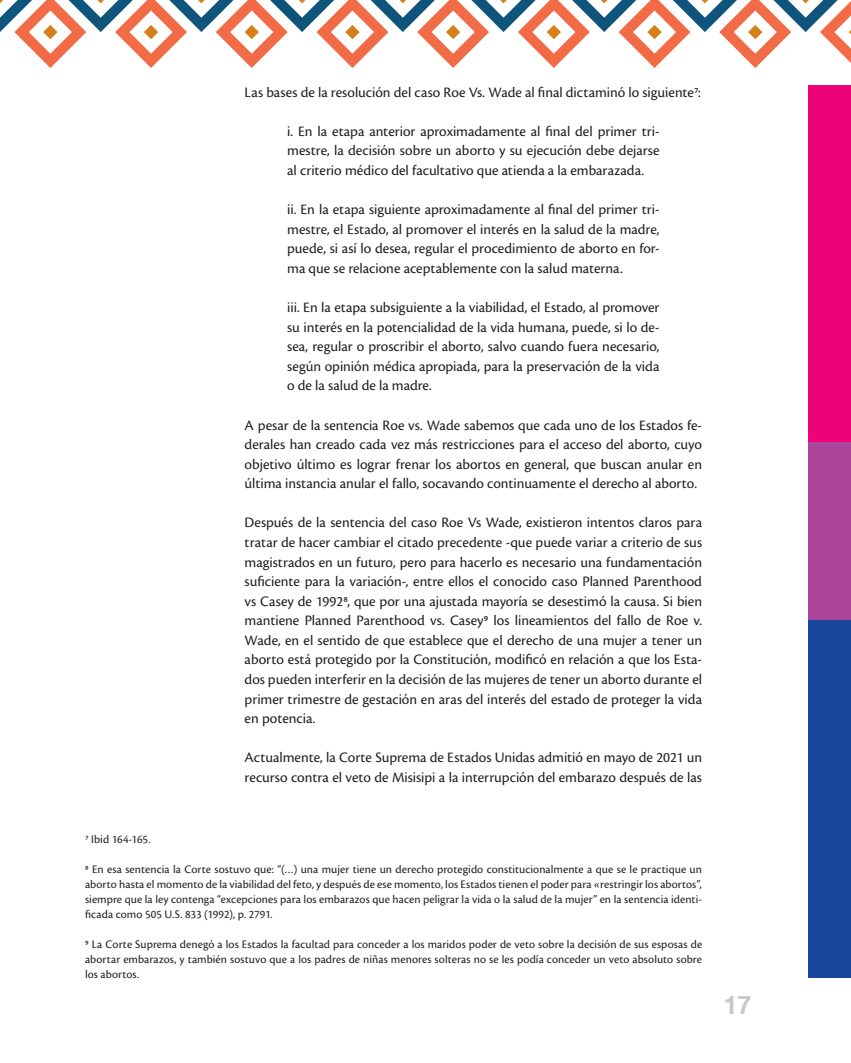
<style>
.page{position:relative;width:851px;height:1063px;background:#fff}
.page>*{position:absolute;margin:0;border:0;box-sizing:border-box;transform-origin:0 0}
.t1{font:700 25.5px "Helvetica Neue CE";color:#c7c8ca}
.t2{font:15px/19.6px "Cronos Pro";color:#231f20;text-align:justify}
.t3{font:12px/15px "Cronos Pro";letter-spacing:.005em;color:#231f20;text-align:justify}
</style>
<div class="page">
<div style="left:808px;top:85px;width:42px;height:357px;background:#ed027a"></div>
<div style="left:808px;top:442px;width:42px;height:179px;background:#ab469a"></div>
<div style="left:808px;top:621px;width:42px;height:357px;background:#18469d"></div>
<svg style="left:0;top:0;width:850px;height:68px"></svg>
<p class="t2" style="left:244px;top:82px;width:457px">Las bases de la resolución del caso Roe Vs. Wade al final dictaminó lo siguiente7:</p>
<p class="t2" style="left:287px;top:122px;width:374px">i. En la etapa anterior aproximadamente al final del primer tri&shy;mestre, la decisión sobre un aborto y su ejecución debe dejarse al criterio médico del facultativo que atienda a la embarazada.</p>
<p class="t2" style="left:287px;top:200px;width:374px">ii. En la etapa siguiente aproximadamente al final del primer tri&shy;mestre, el Estado, al promover el interés en la salud de la madre, puede, si así lo desea, regular el procedimiento de aborto en for&shy;ma que se relacione aceptablemente con la salud materna.</p>
<p class="t2" style="left:287px;top:298px;width:374px">iii. En la etapa subsiguiente a la viabilidad, el Estado, al promover su interés en la potencialidad de la vida humana, puede, si lo de&shy;sea, regular o proscribir el aborto, salvo cuando fuera necesario, según opinión médica apropiada, para la preservación de la vida o de la salud de la madre.</p>
<p class="t2" style="left:244px;top:415px;width:459px">A pesar de la sentencia Roe vs. Wade sabemos que cada uno de los Estados fe&shy;derales han creado cada vez más restricciones para el acceso del aborto, cuyo objetivo último es lograr frenar los abortos en general, que buscan anular en última instancia anular el fallo, socavando continuamente el derecho al aborto.</p>
<p class="t2" style="left:244px;top:513px;width:459px">Después de la sentencia del caso Roe Vs Wade, existieron intentos claros para tratar de hacer cambiar el citado precedente -que puede variar a criterio de sus magistrados en un futuro, pero para hacerlo es necesario una fundamentación suficiente para la variación-, entre ellos el conocido caso Planned Parenthood vs Casey de 19928, que por una ajustada mayoría se desestimó la causa. Si bien mantiene Planned Parenthood vs. Casey9 los lineamientos del fallo de Roe v.<br>Wade, en el sentido de que establece que el derecho de una mujer a tener un aborto está protegido por la Constitución, modificó en relación a que los Esta&shy;dos pueden interferir en la decisión de las mujeres de tener un aborto durante el primer trimestre de gestación en aras del interés del estado de proteger la vida en potencia.</p>
<p class="t2" style="left:244px;top:748px;width:459px">Actualmente, la Corte Suprema de Estados Unidas admitió en mayo de 2021 un recurso contra el veto de Misisipi a la interrupción del embarazo después de las</p>
<p class="t3" style="left:85px;top:832px;width:67px">7 Ibid 164-165.</p>
<p class="t3" style="left:85px;top:862px;width:618px">8 En esa sentencia la Corte sostuvo que: “(…) una mujer tiene un derecho protegido constitucionalmente a que se le practique un aborto hasta el momento de la viabilidad del feto, y después de ese momento, los Estados tienen el poder para «restringir los abortos”, siempre que la ley contenga “excepciones para los embarazos que hacen peligrar la vida o la salud de la mujer” en la sentencia identi&shy;ficada como 505 U.S. 833 (1992), p. 2791.</p>
<p class="t3" style="left:85px;top:937px;width:618px">9 La Corte Suprema denegó a los Estados la facultad para conceder a los maridos poder de veto sobre la decisión de sus esposas de abortar embarazos, y también sostuvo que a los padres de niñas menores solteras no se les podía conceder un veto absoluto sobre los abortos.</p>
<h1 class="t1" style="left:723px;top:989px;width:29px">17</h1>
</div>
